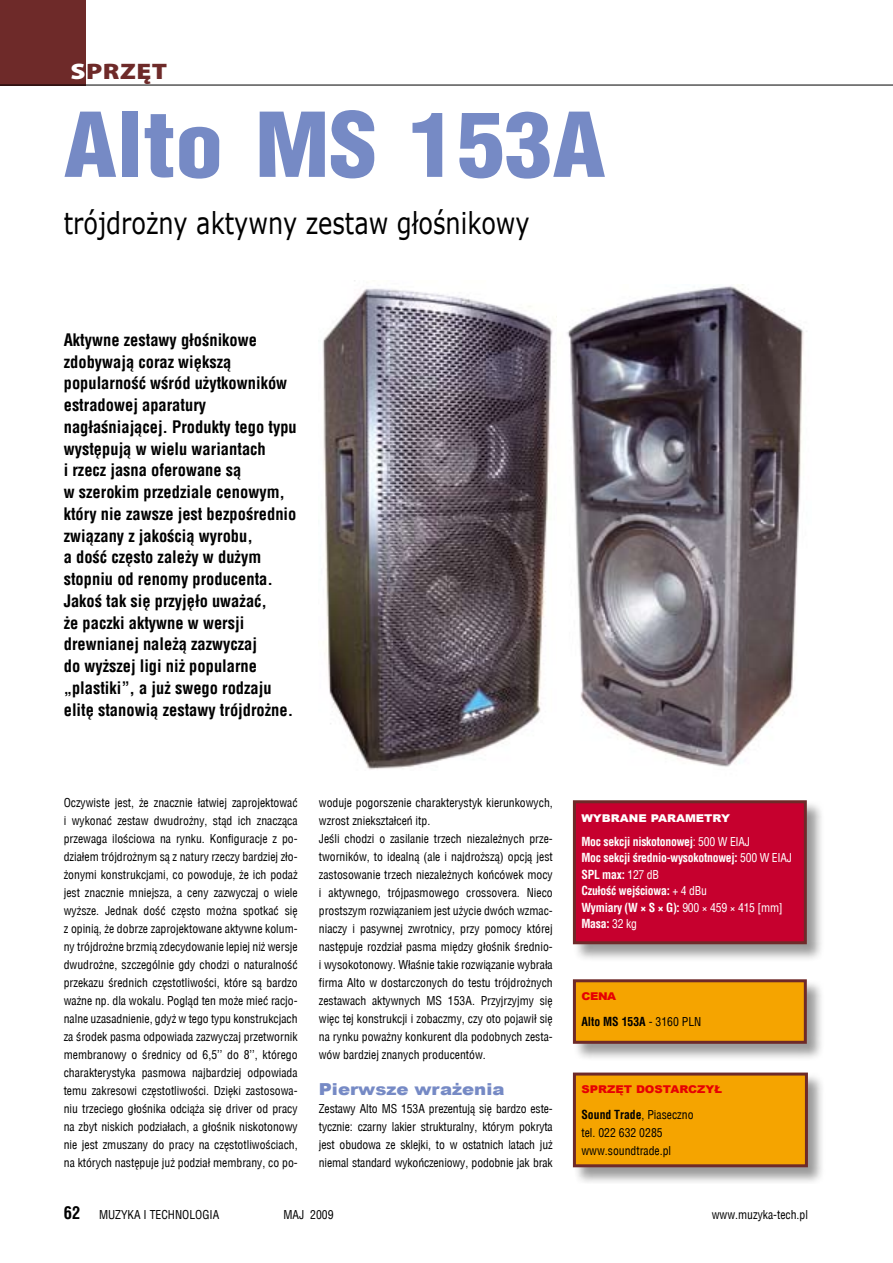
<style>
.page{position:relative;width:893px;height:1263px;background:#fff}
.page>*{position:absolute;margin:0;border:0;box-sizing:border-box;transform-origin:0 0}
.t1{font:900 87px "Switzerland Cond";color:#768ac5;scale:1.1 1}
.t2{font:30px "Verdana";color:#000;scale:.8 1}
.t3{font:900 22.5px "Myriad Pro";letter-spacing:.02em;color:#6e2a29;scale:1.2 1}
.t4{font:700 16.5px/21.8px "Switzerland Condensed";color:#000}
.t5{font:900 16.5px "Arial";color:#768ac5;scale:1.1 1}
.t6{font:12px/18px "Switzerland Condensed";color:#000;text-align:justify}
.t7{font:700 12px/16.5px "Switzerland Condensed";letter-spacing:-.02em;color:#fff}
.t8{font:700 12px "Switzerland Condensed";color:#000}
.t9{font:900 10.65px "Arial";letter-spacing:-.015em;color:#e60004;scale:1.08 1}
.t10{font:900 10.65px "Arial";color:#fff;scale:1.08 1}
.s1{color:#fff}
.s2{font-weight:400}
.s3{font-weight:700}
.s4{font-weight:700;font-size:16.8px}
</style>
<div class="page">
<div style="left:0;top:0;width:86px;height:85px;background:#6e2a29"></div>
<img style="left:322px;top:280px;width:235px;height:490px">
<img style="left:567px;top:286px;width:240px;height:481px">
<hr style="left:0;top:85px;width:893px;height:1px;background:#000">
<div style="left:572px;top:1071px;width:253px;height:113px;background:#000;opacity:.4"></div>
<div style="left:573px;top:1072px;width:235px;height:95px;background:#f5a400;border:3px solid #6e2a29"></div>
<div style="left:572px;top:978px;width:252px;height:83px;background:#000;opacity:.4"></div>
<div style="left:573px;top:979px;width:234px;height:65px;background:#f5a400;border:3px solid #6e2a29"></div>
<div style="left:572px;top:799px;width:252px;height:162px;background:#000;opacity:.4"></div>
<div style="left:573px;top:800px;width:234px;height:144px;background:#c6002e;border:3px solid #6e2a29"></div>
<h3 class="t3" style="left:70px;top:56px;width:82px"><span class="s1">S</span>PRzĘT</h3>
<h1 class="t1" style="left:64px;top:89px;width:494px">Alto MS 153A</h1>
<h2 class="t2" style="left:64px;top:204px;width:584px">trójdrożny aktywny zestaw głośnikowy</h2>
<p class="t4" style="left:64px;top:329px;width:235px">Aktywne zestawy głośnikowe zdobywają coraz większą popularność wśród użytkowników estradowej aparatury nagłaśniającej. Produkty tego typu występują w wielu wariantach<br>i rzecz jasna oferowane są<br>w szerokim przedziale cenowym, który nie zawsze jest bezpośrednio związany z jakością wyrobu,<br>a dość często zależy w dużym stopniu od renomy producenta.<br>Jakoś tak się przyjęło uważać,<br>że paczki aktywne w wersji drewnianej należą zazwyczaj<br>do wyższej ligi niż popularne „plastiki”, a już swego rodzaju elitę stanowią zestawy trójdrożne.</p>
<p class="t6" style="left:64px;top:794px;width:235px">Oczywiste jest, że znacznie łatwiej zaprojektować i wykonać zestaw dwudrożny, stąd ich znacząca przewaga ilościowa na rynku. Konfiguracje z po&shy;działem trójdrożnym są z natury rzeczy bardziej zło&shy;żonymi konstrukcjami, co powoduje, że ich podaż jest znacznie mniejsza, a ceny zazwyczaj o wiele wyższe. Jednak dość często można spotkać się z opinią, że dobrze zaprojektowane aktywne kolum&shy;ny trójdrożne brzmią zdecydowanie lepiej niż wersje dwudrożne, szczególnie gdy chodzi o naturalność przekazu średnich częstotliwości, które są bardzo ważne np. dla wokalu. Pogląd ten może mieć racjo&shy;nalne uzasadnienie, gdyż w tego typu konstrukcjach za środek pasma odpowiada zazwyczaj przetwornik membranowy o średnicy od 6,5’’ do 8’’, którego charakterystyka pasmowa najbardziej odpowiada temu zakresowi częstotliwości. Dzięki zastosowa&shy;niu trzeciego głośnika odciąża się driver od pracy na zbyt niskich podziałach, a głośnik niskotonowy nie jest zmuszany do pracy na częstotliwościach, na których następuje już podział membrany, co po-</p>
<p class="t6" style="left:319px;top:794px;width:235px;text-align:left">woduje pogorszenie charakterystyk kierunkowych, wzrost zniekształceń itp.<br>Jeśli chodzi o zasilanie trzech niezależnych prze&shy;tworników, to idealną (ale i najdroższą) opcją jest zastosowanie trzech niezależnych końcówek mocy i aktywnego, trójpasmowego crossovera. Nieco prostszym rozwiązaniem jest użycie dwóch wzmac&shy;niaczy i pasywnej zwrotnicy, przy pomocy której następuje rozdział pasma między głośnik średnio&shy;i wysokotonowy. Właśnie takie rozwiązanie wybrała firma Alto w dostarczonych do testu trójdrożnych zestawach aktywnych MS 153A. Przyjrzyjmy się więc tej konstrukcji i zobaczmy, czy oto pojawił się na rynku poważny konkurent dla podobnych zesta&shy;wów bardziej znanych producentów.</p>
<h3 class="t5" style="left:319px;top:1077px;width:170px">Pierwsze wrażenia</h3>
<p class="t6" style="left:319px;top:1099px;width:235px">Zestawy Alto MS 153A prezentują się bardzo este&shy;tycznie: czarny lakier strukturalny, którym pokryta jest obudowa ze sklejki, to w ostatnich latach już niemal standard wykończeniowy, podobnie jak brak</p>
<p class="t10" style="left:581px;top:810px;width:139px">WYBRANE PARAMETRY</p>
<p class="t7" style="left:581px;top:833px;width:212px">Moc sekcji niskotonowej<span class="s2">: 500 W EIAJ<br></span>Moc sekcji średnio-wysokotnowej: <span class="s2">500 W EIAJ<br></span>SPL max: <span class="s2">127 dB<br></span>Czułość wejściowa: <span class="s2">+ 4 dBu<br></span>Wymiary (W × S × G): <span class="s2">900 × 459 × 415 [mm]<br></span>Masa: <span class="s2">32 kg</span></p>
<p class="t9" style="left:581px;top:989px;width:34px">CENA</p>
<p class="t8" style="left:581px;top:1014px;width:114px">Alto MS 153A <span class="s2">- 3160 PLN</span></p>
<p class="t9" style="left:581px;top:1082px;width:9px">sprz</p>
<p class="t9" style="left:615px;top:1082px;width:28px">ęt dost</p>
<p class="t9" style="left:670px;top:1082px;width:18px">arcz</p>
<p class="t9" style="left:706px;top:1082px;width:17px">ył</p>
<p class="t6" style="left:581px;top:1105px;width:114px;text-align:left"><span class="s3">Sound Trade</span>, Piaseczno tel. 022 632 0285 www.soundtrade.pl</p>
<p class="t6" style="left:64px;top:1205px;width:157px"><span class="s4">62</span> muzyka i technologia</p>
<p class="t6" style="left:284px;top:1206px;width:52px">maj 2009</p>
<p class="t6" style="left:712px;top:1205px;width:98px">www.muzyka-tech.pl</p>
</div>
